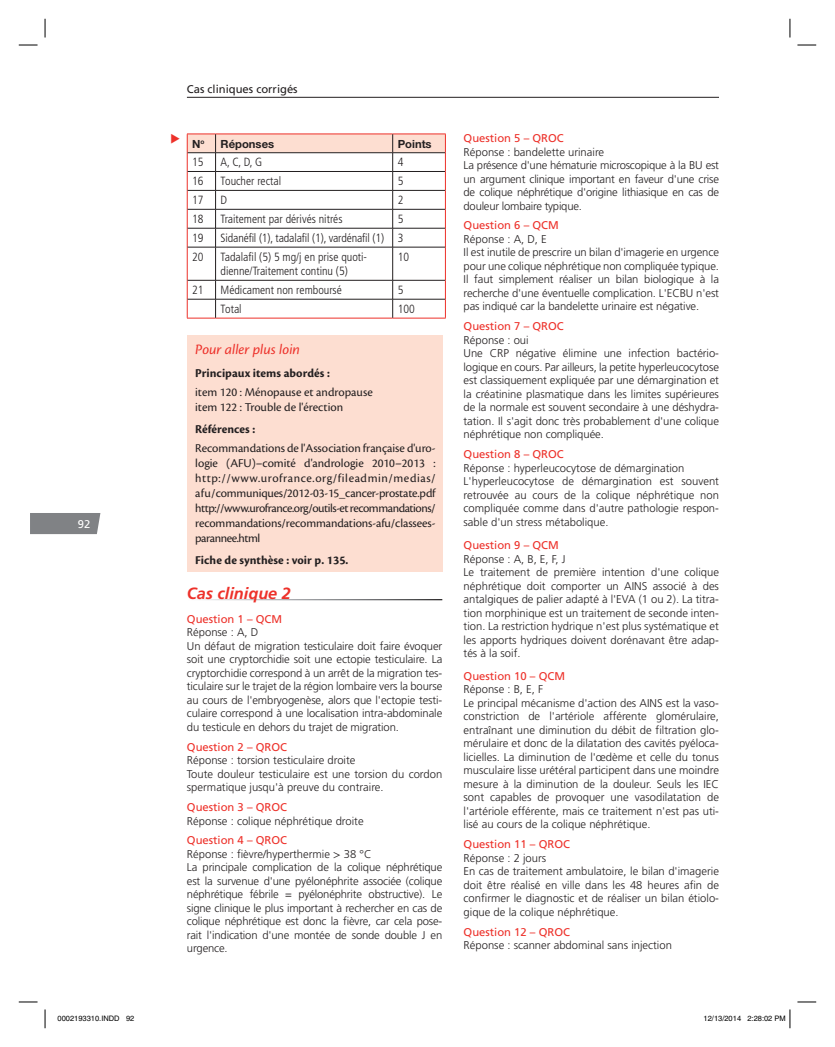
<style>
.page{position:relative;width:835px;height:1047px;background:#fff}
.page>*{position:absolute;margin:0;border:0;box-sizing:border-box;transform-origin:0 0}
.t1{font:italic 700 16.25px "Frutiger LT Std";color:#ed312a}
.t2{font:italic 15px "Cronos Pro";letter-spacing:-.005em;color:#ed312a}
.t3{font:12.5px/15px "Cronos Pro";letter-spacing:-.005em;color:#231f20}
.t4{font:700 12.5px "Cronos Pro";color:#231f20}
.t5{font:300 condensed 11.88px/14.2px "Frutiger LT Std";color:#231f20}
.t6{font:300 11.25px/13.5px "Frutiger LT Std";letter-spacing:-.005em;color:#231f20}
.t7{font:11.25px "Frutiger LT Std";color:#ed312a}
.t8{font:11.25px "Frutiger LT Std";color:#231f20}
.t9{font:700 11.25px "Helvetica Neue";color:#231f20}
.t10{font:11.25px "Frutiger LT Std";color:#fff}
.t11{font:7.5px "Helvetica";color:#000}
.s1{font-weight:400;color:#ed312a}
.s2{font-family:"STIX General";font-weight:400}
</style>
<div class="page">
<svg style="left:30px;top:513px;width:70px;height:21px"></svg>
<hr style="left:187px;top:97px;width:531px;height:1px;background:#231f20">
<div style="left:188px;top:335px;width:255px;height:237px;background:#fdded1"></div>
<hr style="left:187px;top:247px;width:1px;height:33px;background:#ed312a">
<hr style="left:445px;top:247px;width:1px;height:33px;background:#ed312a">
<svg style="left:445px;top:280px;width:1px;height:38px"></svg>
<hr style="left:215px;top:318px;width:177px;height:1px;background:#ed312a">
<hr style="left:392px;top:318px;width:53px;height:1px;background:#ed312a">
<svg style="left:187px;top:134px;width:259px;height:114px"></svg>
<hr style="left:215px;top:247px;width:177px;height:1px;background:#231f20">
<hr style="left:215px;top:247px;width:1px;height:33px;background:#231f20">
<hr style="left:392px;top:247px;width:53px;height:1px;background:#231f20">
<hr style="left:392px;top:247px;width:1px;height:33px;background:#231f20">
<hr style="left:215px;top:280px;width:177px;height:1px;background:#231f20">
<hr style="left:392px;top:280px;width:53px;height:1px;background:#231f20">
<hr style="left:215px;top:299px;width:177px;height:1px;background:#231f20">
<svg style="left:187px;top:280px;width:29px;height:39px"></svg>
<hr style="left:392px;top:299px;width:53px;height:1px;background:#231f20">
<svg style="left:392px;top:280px;width:1px;height:38px"></svg>
<svg style="left:19px;top:45px;width:19px;height:1px"></svg>
<svg style="left:797px;top:45px;width:18px;height:1px"></svg>
<svg style="left:19px;top:1001px;width:19px;height:1px"></svg>
<svg style="left:797px;top:1001px;width:18px;height:1px"></svg>
<svg style="left:45px;top:19px;width:1px;height:18px"></svg>
<svg style="left:45px;top:1009px;width:1px;height:19px"></svg>
<svg style="left:789px;top:19px;width:1px;height:18px"></svg>
<svg style="left:789px;top:1009px;width:1px;height:19px"></svg>
<p class="t10" style="left:78px;top:517px;width:14px">92</p>
<p class="t8" style="left:187px;top:83px;width:112px">Cas cliniques corrigés</p>
<p class="t9" style="left:192px;top:137px;width:14px">N<sup>o</sup></p>
<p class="t9" style="left:220px;top:137px;width:55px">Réponses</p>
<p class="t9" style="left:397px;top:137px;width:35px">Points</p>
<p class="t5" style="left:192px;top:155px;width:13px">15</p>
<p class="t5" style="left:220px;top:155px;width:43px">A, C, D, G</p>
<p class="t5" style="left:397px;top:155px;width:7px">4</p>
<p class="t5" style="left:192px;top:174px;width:13px">16</p>
<p class="t5" style="left:220px;top:174px;width:62px">Toucher rectal</p>
<p class="t5" style="left:397px;top:174px;width:7px">5</p>
<p class="t5" style="left:192px;top:193px;width:13px">17</p>
<p class="t5" style="left:220px;top:193px;width:8px">D</p>
<p class="t5" style="left:397px;top:193px;width:7px">2</p>
<p class="t5" style="left:192px;top:212px;width:13px">18</p>
<p class="t5" style="left:220px;top:212px;width:123px">Traitement par dérivés nitrés</p>
<p class="t5" style="left:397px;top:212px;width:7px">5</p>
<p class="t5" style="left:192px;top:231px;width:13px">19</p>
<p class="t5" style="left:220px;top:231px;width:184px">Sidanéfil (1), tadalafil (1), vardénafil (1) 3</p>
<p class="t5" style="left:192px;top:250px;width:13px">20</p>
<p class="t5" style="left:220px;top:250px;width:148px">Tadalafil (5) 5 mg/j en prise quoti&shy;dienne/Traitement continu (5)</p>
<p class="t5" style="left:397px;top:250px;width:13px">10</p>
<p class="t5" style="left:192px;top:283px;width:13px">21</p>
<p class="t5" style="left:220px;top:283px;width:123px">Médicament non remboursé</p>
<p class="t5" style="left:397px;top:283px;width:7px">5</p>
<p class="t5" style="left:220px;top:302px;width:23px">Total</p>
<p class="t5" style="left:397px;top:302px;width:19px">100</p>
<h2 class="t2" style="left:195px;top:341px;width:106px">Pour aller plus loin</h2>
<p class="t4" style="left:195px;top:366px;width:136px">Principaux items abordés :</p>
<p class="t3" style="left:195px;top:384px;width:179px">item 120 : Ménopause et andropause item 122 : Trouble de l'érection</p>
<p class="t4" style="left:195px;top:422px;width:62px">Références :</p>
<p class="t3" style="left:195px;top:440px;width:242px;text-align:justify">Recommandations de l'Association française d'uro&shy;logie (AFU)–comité d'andrologie 2010–2013 : http://www.urofrance.org/fileadmin/medias/ afu/communiques/2012-03-15_cancer-prostate.pdf http://www.urofrance.org/outils-et recommandations/ recommandations/recommandations-afu/classees&shy;parannee.html</p>
<p class="t4" style="left:195px;top:553px;width:155px">Fiche de synthèse : voir p. 135.</p>
<h1 class="t1" style="left:187px;top:584px;width:105px">Cas clinique 2</h1>
<p class="t7" style="left:187px;top:612px;width:97px">Question 1 – QCM</p>
<p class="t6" style="left:187px;top:626px;width:257px">Réponse : A, D<br>Un défaut de migration testiculaire doit faire évoquer soit une cryptorchidie soit une ectopie testiculaire. La cryptorchidie correspond à un arrêt de la migration tes&shy;ticulaire sur le trajet de la région lombaire vers la bourse au cours de l'embryogenèse, alors que l'ectopie testi&shy;culaire correspond à une localisation intra-abdominale du testicule en dehors du trajet de migration.</p>
<p class="t7" style="left:187px;top:740px;width:102px">Question 2 – QROC</p>
<p class="t6" style="left:187px;top:753px;width:257px">Réponse : torsion testiculaire droite<br>Toute douleur testiculaire est une torsion du cordon spermatique jusqu'à preuve du contraire.</p>
<p class="t7" style="left:187px;top:800px;width:102px">Question 3 – QROC</p>
<p class="t6" style="left:187px;top:814px;width:178px">Réponse : colique néphrétique droite</p>
<p class="t6" style="left:187px;top:834px;width:257px"><span class="s1">Question 4 – QROC<br></span>Réponse : fièvre/hyperthermie <span class="s2">&gt;</span> 38 °C<br>La principale complication de la colique néphrétique est la survenue d'une pyélonéphrite associée (colique néphrétique fébrile = pyélonéphrite obstructive). Le signe clinique le plus important à rechercher en cas de colique néphrétique est donc la fièvre, car cela pose&shy;rait l'indication d'une montée de sonde double J en urgence.</p>
<p class="t7" style="left:463px;top:132px;width:102px">Question 5 – QROC</p>
<p class="t6" style="left:463px;top:145px;width:257px">Réponse : bandelette urinaire<br>La présence d'une hématurie microscopique à la BU est un argument clinique important en faveur d'une crise de colique néphrétique d'origine lithiasique en cas de douleur lombaire typique.</p>
<p class="t7" style="left:463px;top:219px;width:97px">Question 6 – QCM</p>
<p class="t6" style="left:463px;top:232px;width:257px">Réponse : A, D, E<br>Il est inutile de prescrire un bilan d'imagerie en urgence pour une colique néphrétique non compliquée typique.<br>Il faut simplement réaliser un bilan biologique à la recherche d'une éventuelle complication. L'ECBU n'est pas indiqué car la bandelette urinaire est négative.</p>
<p class="t7" style="left:463px;top:320px;width:102px">Question 7 – QROC</p>
<p class="t6" style="left:463px;top:333px;width:257px">Réponse : oui<br>Une CRP négative élimine une infection bactério&shy;logique en cours. Par ailleurs, la petite hyperleucocytose est classiquement expliquée par une démargination et la créatinine plasmatique dans les limites supérieures de la normale est souvent secondaire à une déshydra&shy;tation. Il s'agit donc très probablement d'une colique néphrétique non compliquée.</p>
<p class="t7" style="left:463px;top:448px;width:102px">Question 8 – QROC</p>
<p class="t6" style="left:463px;top:461px;width:257px">Réponse : hyperleucocytose de démargination L'hyperleucocytose de démargination est souvent retrouvée au cours de la colique néphrétique non compliquée comme dans d'autre pathologie respon&shy;sable d'un stress métabolique.</p>
<p class="t7" style="left:463px;top:539px;width:97px">Question 9 – QCM</p>
<p class="t6" style="left:463px;top:552px;width:257px">Réponse : A, B, E, F, J<br>Le traitement de première intention d'une colique néphrétique doit comporter un AINS associé à des antalgiques de palier adapté à l'EVA (1 ou 2). La titra&shy;tion morphinique est un traitement de seconde inten&shy;tion. La restriction hydrique n'est plus systématique et les apports hydriques doivent dorénavant être adap&shy;tés à la soif.</p>
<p class="t7" style="left:463px;top:669px;width:103px">Question 10 – QCM</p>
<p class="t6" style="left:463px;top:683px;width:257px">Réponse : B, E, F<br>Le principal mécanisme d'action des AINS est la vaso&shy;constriction de l'artériole afférente glomérulaire, entraînant une diminution du débit de filtration glo&shy;mérulaire et donc de la dilatation des cavités pyéloca&shy;licielles. La diminution de l'œdème et celle du tonus musculaire lisse urétéral participent dans une moindre mesure à la diminution de la douleur. Seuls les IEC sont capables de provoquer une vasodilatation de l'artériole efférente, mais ce traitement n'est pas uti&shy;lisé au cours de la colique néphrétique.</p>
<p class="t7" style="left:463px;top:838px;width:108px">Question 11 – QROC</p>
<p class="t6" style="left:463px;top:851px;width:257px">Réponse : 2 jours<br>En cas de traitement ambulatoire, le bilan d'imagerie doit être réalisé en ville dans les 48 heures afin de confirmer le diagnostic et de réaliser un bilan étiolo&shy;gique de la colique néphrétique.</p>
<p class="t7" style="left:463px;top:925px;width:108px">Question 12 – QROC</p>
<p class="t6" style="left:463px;top:938px;width:210px">Réponse : scanner abdominal sans injection</p>
<p class="t11" style="left:58px;top:1013px;width:78px">0002193310.INDD 92</p>
<p class="t11" style="left:703px;top:1013px;width:84px">12/13/2014 2:28:02 PM</p>
</div>
